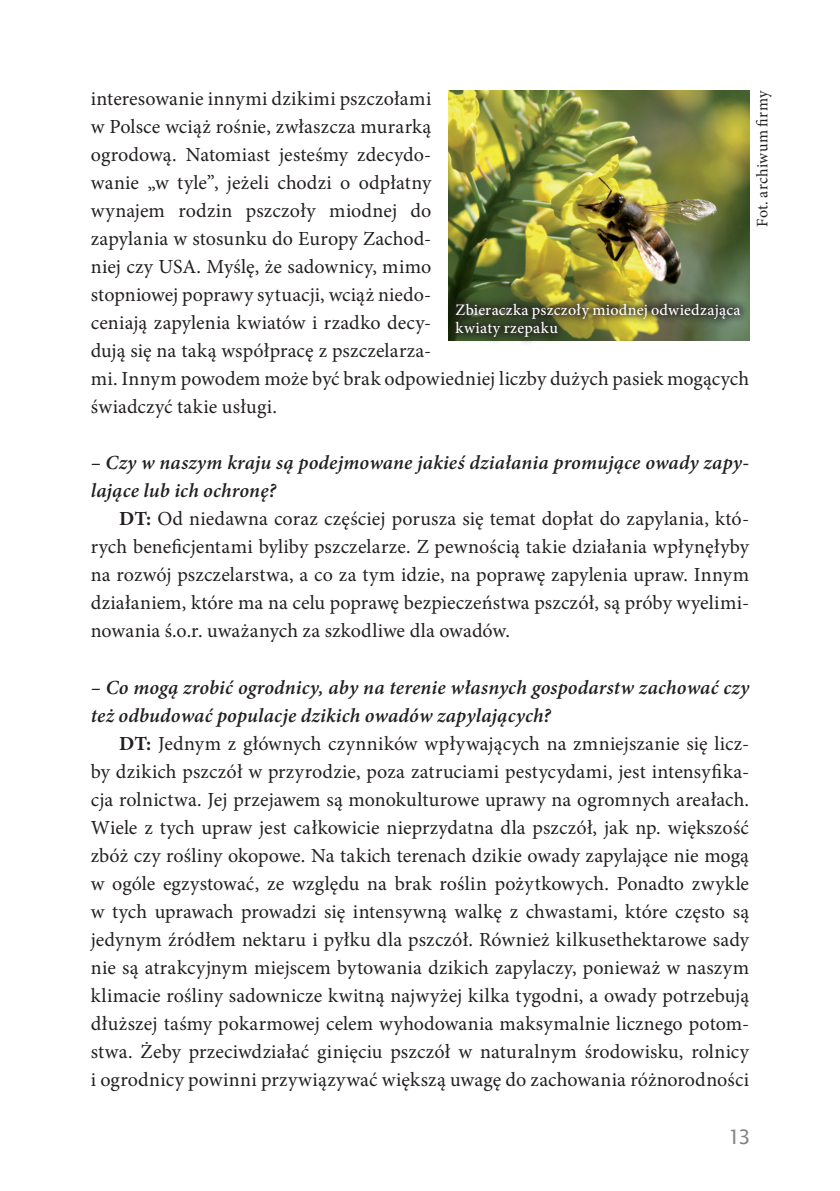
<style>
.page{position:relative;width:840px;height:1191px;background:#fff}
.page>*{position:absolute;margin:0;border:0;box-sizing:border-box;transform-origin:0 0}
.t1{font:20px/28px "Minion Pro";letter-spacing:.005em;color:#231f20;text-align:justify}
.t2{font:italic 600 20px/28px "Minion Pro";letter-spacing:.01em;color:#231f20}
.t3{font:20px "Lucida Sans Unicode";color:#808285}
.t4{font:500 16px/18px "Minion Pro";letter-spacing:.015em;color:#fff}
.t5{font:16px "Minion Pro";letter-spacing:.015em;color:#231f20}
.s1{font-weight:700}
</style>
<div class="page">
<img style="left:448px;top:91px;width:300px;height:203px">
<div style="left:446px;top:294px;width:304px;height:52px;background:#231f20;opacity:.75"></div>
<p class="t5" style="left:751px;top:227px;width:138px;rotate:-90deg">Fot. archiwum firmy</p>
<p class="t1" style="left:91px;top:85px;width:659px;text-align:left">interesowanie innymi dzikimi pszczołami<br>w Polsce wciąż rośnie, zwłaszcza murarką<br>ogrodową. Natomiast jesteśmy zdecydo-<br>wanie „w tyle”, jeżeli chodzi o odpłatny<br>wynajem rodzin pszczoły miodnej do<br>zapylania w stosunku do Europy Zachod-<br>niej czy USA. Myślę, że sadownicy, mimo<br>stopniowej poprawy sytuacji, wciąż niedo-<br>ceniają zapylenia kwiatów i rzadko decy-<br>dują się na taką współpracę z pszczelarza-<br>mi. Innym powodem może być brak odpowiedniej liczby dużych pasiek mogących świadczyć takie usługi.</p>
<p class="t2" style="left:91px;top:449px;width:659px">– Czy w naszym kraju są podejmowane jakieś działania promujące owady zapy&shy;lające lub ich ochronę?</p>
<p class="t1" style="left:91px;top:505px;width:659px;text-indent:28px"><span class="s1">DT:</span> Od niedawna coraz częściej porusza się temat dopłat do zapylania, któ&shy;rych beneficjentami byliby pszczelarze. Z pewnością takie działania wpłynęłyby na rozwój pszczelarstwa, a co za tym idzie, na poprawę zapylenia upraw. Innym działaniem, które ma na celu poprawę bezpieczeństwa pszczół, są próby wyelimi&shy;nowania ś.o.r. uważanych za szkodliwe dla owadów.</p>
<p class="t2" style="left:91px;top:673px;width:659px">– Co mogą zrobić ogrodnicy, aby na terenie własnych gospodarstw zachować czy też odbudować populacje dzikich owadów zapylających?</p>
<p class="t1" style="left:91px;top:729px;width:659px;text-indent:28px"><span class="s1">DT:</span> Jednym z głównych czynników wpływających na zmniejszanie się licz&shy;by dzikich pszczół w przyrodzie, poza zatruciami pestycydami, jest intensyfika&shy;cja rolnictwa. Jej przejawem są monokulturowe uprawy na ogromnych areałach.<br>Wiele z tych upraw jest całkowicie nieprzydatna dla pszczół, jak np. większość zbóż czy rośliny okopowe. Na takich terenach dzikie owady zapylające nie mogą w ogóle egzystować, ze względu na brak roślin pożytkowych. Ponadto zwykle w tych uprawach prowadzi się intensywną walkę z chwastami, które często są jedynym źródłem nektaru i pyłku dla pszczół. Również kilkusethektarowe sady nie są atrakcyjnym miejscem bytowania dzikich zapylaczy, ponieważ w naszym klimacie rośliny sadownicze kwitną najwyżej kilka tygodni, a owady potrzebują dłuższej taśmy pokarmowej celem wyhodowania maksymalnie licznego potom&shy;stwa. Żeby przeciwdziałać ginięciu pszczół w naturalnym środowisku, rolnicy i ogrodnicy powinni przywiązywać większą uwagę do zachowania różnorodności</p>
<p class="t4" style="left:455px;top:301px;width:286px">Zbieraczka pszczoły miodnej odwiedzająca kwiaty rzepaku</p>
<p class="t3" style="left:727px;top:1121px;width:24px">13</p>
</div>
